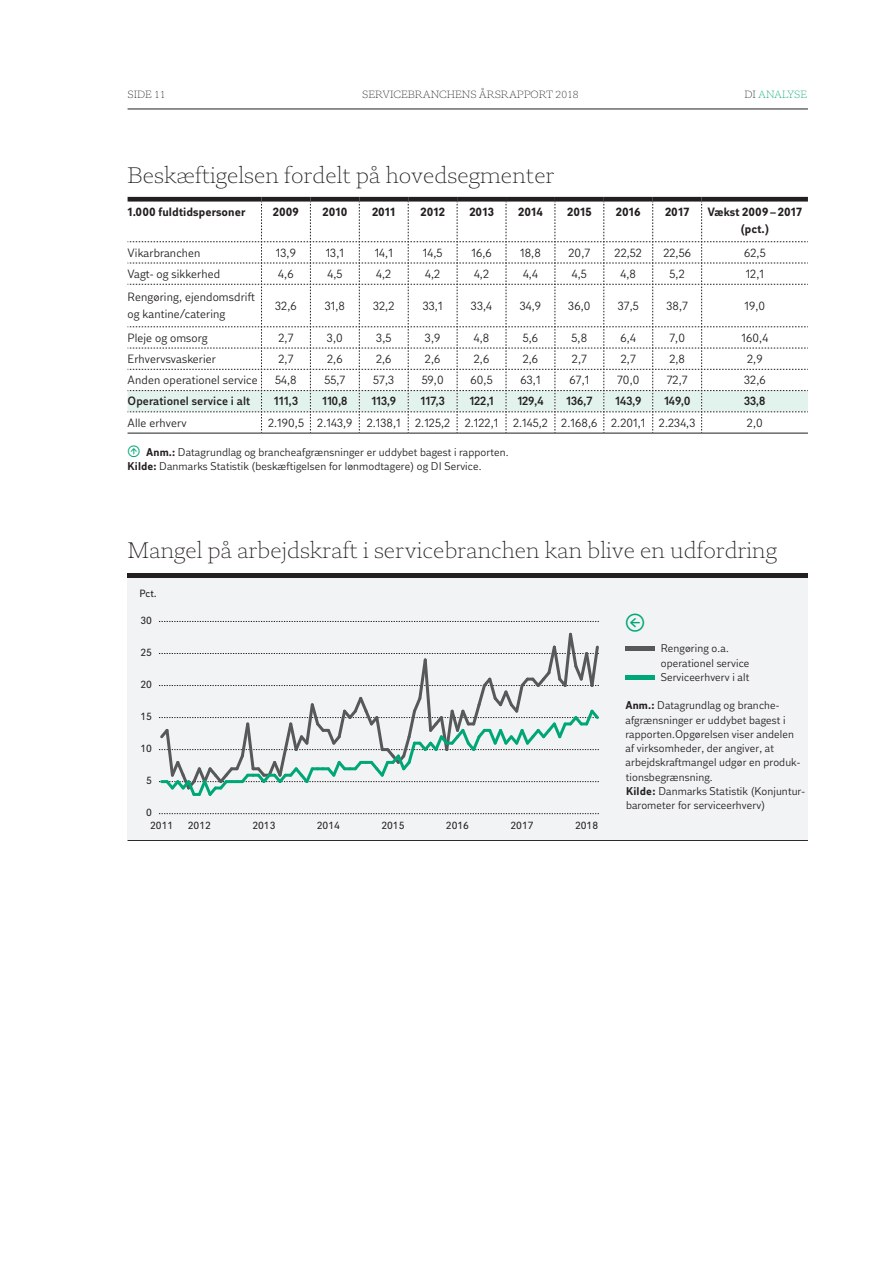
<style>
.page{position:relative;width:893px;height:1263px;background:#fff}
.page>*{position:absolute;margin:0;border:0;box-sizing:border-box;transform-origin:0 0}
.t1{font:300 22.5px "DI Serif";letter-spacing:.01em;color:#231f20}
.t2{font:21px "DI Stuff";color:#00a776}
.t3{font:12px/16.5px "DI Sans";letter-spacing:.01em;color:#231f20}
.t4{font:700 12px/16.5px "DI Sans";letter-spacing:.01em;color:#231f20;text-align:center}
.t5{font:600 12px "DI Sans";letter-spacing:.01em;color:#231f20}
.t6{font:11.25px/14.2px "DI Sans";letter-spacing:.01em;color:#231f20}
.t7{font:10.5px "DI Sans";color:#231f20}
.t8{font:300 10.5px "DI Serif";color:#231f20}
.t9{font:300 10.5px "DI Serif";color:#00a776}
.s1{color:#231f20}
.s2{font-family:"DI Stuff";font-size:13.5px;color:#00a776}
.s3{font-weight:700}
</style>
<div class="page">
<hr style="left:128px;top:109px;width:680px;height:1px;background:#231f20">
<div style="left:128px;top:573px;width:680px;height:268px;background:#f2f3f4"></div>
<div style="left:128px;top:573px;width:680px;height:5px;background:#231f20"></div>
<hr style="left:128px;top:840px;width:680px;height:1px;background:#231f20">
<svg style="left:159px;top:813px;width:440px;height:1px"></svg>
<svg style="left:159px;top:621px;width:440px;height:1px"></svg>
<svg style="left:159px;top:632px;width:440px;height:164px"></svg>
<div style="left:625px;top:646px;width:30px;height:5px;background:#57585a"></div>
<hr style="left:625px;top:675px;width:30px;height:4px;background:#00a776">
<div style="left:128px;top:197px;width:133px;height:5px;background:#231f20"></div>
<div style="left:261px;top:197px;width:49px;height:5px;background:#231f20"></div>
<div style="left:310px;top:197px;width:49px;height:5px;background:#231f20"></div>
<div style="left:359px;top:197px;width:49px;height:5px;background:#231f20"></div>
<div style="left:408px;top:197px;width:49px;height:5px;background:#231f20"></div>
<div style="left:457px;top:197px;width:49px;height:5px;background:#231f20"></div>
<div style="left:506px;top:197px;width:49px;height:5px;background:#231f20"></div>
<div style="left:555px;top:197px;width:49px;height:5px;background:#231f20"></div>
<div style="left:604px;top:197px;width:49px;height:5px;background:#231f20"></div>
<div style="left:653px;top:197px;width:49px;height:5px;background:#231f20"></div>
<div style="left:702px;top:197px;width:106px;height:5px;background:#231f20"></div>
<svg style="left:128px;top:202px;width:680px;height:231px"></svg>
<hr style="left:128px;top:433px;width:133px;height:1px;background:#231f20">
<hr style="left:261px;top:433px;width:49px;height:1px;background:#231f20">
<hr style="left:310px;top:433px;width:49px;height:1px;background:#231f20">
<hr style="left:359px;top:433px;width:49px;height:1px;background:#231f20">
<hr style="left:408px;top:433px;width:49px;height:1px;background:#231f20">
<hr style="left:457px;top:433px;width:49px;height:1px;background:#231f20">
<hr style="left:506px;top:433px;width:49px;height:1px;background:#231f20">
<hr style="left:555px;top:433px;width:49px;height:1px;background:#231f20">
<hr style="left:604px;top:433px;width:49px;height:1px;background:#231f20">
<hr style="left:653px;top:433px;width:49px;height:1px;background:#231f20">
<hr style="left:702px;top:433px;width:106px;height:1px;background:#231f20">
<p class="t8" style="left:128px;top:88px;width:40px">SIDE 11</p>
<p class="t8" style="left:362px;top:88px;width:218px">SERVICEBRANCHENS ÅRSRAPPORT 2018</p>
<p class="t9" style="left:744px;top:88px;width:64px"><span class="s1">DI</span> ANALYSE</p>
<h1 class="t1" style="left:128px;top:161px;width:428px">Beskæftigelsen fordelt på hovedsegmenter</h1>
<p class="t4" style="left:128px;top:204px;width:119px">1.000 fuldtidspersoner</p>
<p class="t4" style="left:273px;top:204px;width:28px">2009</p>
<p class="t4" style="left:322px;top:204px;width:26px">2010</p>
<p class="t4" style="left:372px;top:204px;width:25px">2011</p>
<p class="t4" style="left:420px;top:204px;width:26px">2012</p>
<p class="t4" style="left:469px;top:204px;width:26px">2013</p>
<p class="t4" style="left:518px;top:204px;width:26px">2014</p>
<p class="t4" style="left:567px;top:204px;width:26px">2015</p>
<p class="t4" style="left:616px;top:204px;width:26px">2016</p>
<p class="t4" style="left:665px;top:204px;width:26px">2017</p>
<p class="t4" style="left:707px;top:204px;width:96px">Vækst 2009 – 2017 (pct.)</p>
<p class="t3" style="left:128px;top:244px;width:75px">Vikarbranchen</p>
<p class="t3" style="left:276px;top:244px;width:22px">13,9</p>
<p class="t3" style="left:326px;top:244px;width:20px">13,1</p>
<p class="t3" style="left:375px;top:244px;width:20px">14,1</p>
<p class="t3" style="left:423px;top:244px;width:21px">14,5</p>
<p class="t3" style="left:471px;top:244px;width:22px">16,6</p>
<p class="t3" style="left:520px;top:244px;width:22px">18,8</p>
<p class="t3" style="left:568px;top:244px;width:23px">20,7</p>
<p class="t3" style="left:615px;top:244px;width:29px">22,52</p>
<p class="t3" style="left:663px;top:244px;width:29px">22,56</p>
<p class="t3" style="left:744px;top:244px;width:23px">62,5</p>
<p class="t3" style="left:128px;top:266px;width:94px">Vagt- og sikkerhed</p>
<p class="t3" style="left:278px;top:266px;width:17px">4,6</p>
<p class="t3" style="left:327px;top:266px;width:16px">4,5</p>
<p class="t3" style="left:376px;top:266px;width:17px">4,2</p>
<p class="t3" style="left:425px;top:266px;width:17px">4,2</p>
<p class="t3" style="left:474px;top:266px;width:17px">4,2</p>
<p class="t3" style="left:523px;top:266px;width:16px">4,4</p>
<p class="t3" style="left:572px;top:266px;width:16px">4,5</p>
<p class="t3" style="left:620px;top:266px;width:17px">4,8</p>
<p class="t3" style="left:670px;top:266px;width:17px">5,2</p>
<p class="t3" style="left:746px;top:266px;width:20px">12,1</p>
<p class="t3" style="left:128px;top:289px;width:129px">Rengøring, ejendomsdrift og kantine/catering</p>
<p class="t3" style="left:275px;top:298px;width:23px">32,6</p>
<p class="t3" style="left:325px;top:298px;width:22px">31,8</p>
<p class="t3" style="left:373px;top:298px;width:23px">32,2</p>
<p class="t3" style="left:423px;top:298px;width:21px">33,1</p>
<p class="t3" style="left:471px;top:298px;width:23px">33,4</p>
<p class="t3" style="left:520px;top:298px;width:23px">34,9</p>
<p class="t3" style="left:568px;top:298px;width:24px">36,0</p>
<p class="t3" style="left:618px;top:298px;width:22px">37,5</p>
<p class="t3" style="left:666px;top:298px;width:23px">38,7</p>
<p class="t3" style="left:744px;top:298px;width:22px">19,0</p>
<p class="t3" style="left:128px;top:329px;width:82px">Pleje og omsorg</p>
<p class="t3" style="left:278px;top:329px;width:16px">2,7</p>
<p class="t3" style="left:327px;top:329px;width:17px">3,0</p>
<p class="t3" style="left:376px;top:329px;width:17px">3,5</p>
<p class="t3" style="left:425px;top:329px;width:17px">3,9</p>
<p class="t3" style="left:474px;top:329px;width:17px">4,8</p>
<p class="t3" style="left:523px;top:329px;width:17px">5,6</p>
<p class="t3" style="left:572px;top:329px;width:17px">5,8</p>
<p class="t3" style="left:621px;top:329px;width:17px">6,4</p>
<p class="t3" style="left:669px;top:329px;width:17px">7,0</p>
<p class="t3" style="left:741px;top:329px;width:28px">160,4</p>
<p class="t3" style="left:128px;top:351px;width:90px">Erhvervsvaskerier</p>
<p class="t3" style="left:278px;top:351px;width:16px">2,7</p>
<p class="t3" style="left:327px;top:351px;width:17px">2,6</p>
<p class="t3" style="left:376px;top:351px;width:17px">2,6</p>
<p class="t3" style="left:425px;top:351px;width:17px">2,6</p>
<p class="t3" style="left:474px;top:351px;width:17px">2,6</p>
<p class="t3" style="left:523px;top:351px;width:17px">2,6</p>
<p class="t3" style="left:572px;top:351px;width:16px">2,7</p>
<p class="t3" style="left:621px;top:351px;width:16px">2,7</p>
<p class="t3" style="left:669px;top:351px;width:17px">2,8</p>
<p class="t3" style="left:747px;top:351px;width:17px">2,9</p>
<p class="t3" style="left:128px;top:372px;width:132px">Anden operationel service</p>
<p class="t3" style="left:275px;top:372px;width:23px">54,8</p>
<p class="t3" style="left:324px;top:372px;width:22px">55,7</p>
<p class="t3" style="left:373px;top:372px;width:22px">57,3</p>
<p class="t3" style="left:422px;top:372px;width:23px">59,0</p>
<p class="t3" style="left:471px;top:372px;width:23px">60,5</p>
<p class="t3" style="left:520px;top:372px;width:22px">63,1</p>
<p class="t3" style="left:569px;top:372px;width:21px">67,1</p>
<p class="t3" style="left:617px;top:372px;width:24px">70,0</p>
<p class="t3" style="left:667px;top:372px;width:22px">72,7</p>
<p class="t3" style="left:744px;top:372px;width:23px">32,6</p>
<p class="t5" style="left:128px;top:394px;width:124px">Operationel service i alt</p>
<p class="t5" style="left:274px;top:394px;width:25px">111,3</p>
<p class="t5" style="left:322px;top:394px;width:27px">110,8</p>
<p class="t5" style="left:371px;top:394px;width:26px">113,9</p>
<p class="t5" style="left:421px;top:394px;width:26px">117,3</p>
<p class="t5" style="left:469px;top:394px;width:26px">122,1</p>
<p class="t5" style="left:517px;top:394px;width:28px">129,4</p>
<p class="t5" style="left:566px;top:394px;width:28px">136,7</p>
<p class="t5" style="left:615px;top:394px;width:28px">143,9</p>
<p class="t5" style="left:664px;top:394px;width:28px">149,0</p>
<p class="t5" style="left:744px;top:394px;width:23px">33,8</p>
<p class="t3" style="left:128px;top:414px;width:61px">Alle erhverv</p>
<p class="t3" style="left:268px;top:414px;width:429px">2.190,5 2.143,9 2.138,1 2.125,2 2.122,1 2.145,2 2.168,6 2.201,1 2.234,3</p>
<p class="t3" style="left:747px;top:414px;width:17px">2,0</p>
<p class="t6" style="left:128px;top:445px;width:382px"><span class="s2">≤</span> <span class="s3">Anm.:</span> Datagrundlag og brancheafgrænsninger er uddybet bagest i rapporten.<br><span class="s3">Kilde:</span> Danmarks Statistik (beskæftigelsen for lønmodtagere) og DI Service.</p>
<h1 class="t1" style="left:128px;top:536px;width:651px">Mangel på arbejdskraft i servicebranchen kan blive en udfordring</h1>
<p class="t7" style="left:140px;top:588px;width:19px">Pct.</p>
<p class="t7" style="left:141px;top:614px;width:13px">30</p>
<p class="t7" style="left:141px;top:646px;width:13px">25</p>
<p class="t7" style="left:141px;top:678px;width:13px">20</p>
<p class="t7" style="left:141px;top:710px;width:13px">15</p>
<p class="t7" style="left:141px;top:742px;width:13px">10</p>
<p class="t7" style="left:146px;top:774px;width:7px">5</p>
<p class="t7" style="left:146px;top:807px;width:7px">0</p>
<p class="t7" style="left:150px;top:819px;width:25px">2011</p>
<p class="t7" style="left:188px;top:819px;width:25px">2012</p>
<p class="t7" style="left:252px;top:819px;width:25px">2013</p>
<p class="t7" style="left:317px;top:819px;width:25px">2014</p>
<p class="t7" style="left:381px;top:819px;width:25px">2015</p>
<p class="t7" style="left:446px;top:819px;width:25px">2016</p>
<p class="t7" style="left:510px;top:819px;width:25px">2017</p>
<p class="t7" style="left:575px;top:819px;width:25px">2018</p>
<h2 class="t2" style="left:625px;top:608px;width:22px">&lt;</h2>
<p class="t6" style="left:661px;top:642px;width:90px">Rengøring o.a. operationel service<br>Serviceerhverv i alt</p>
<p class="t6" style="left:625px;top:699px;width:181px"><span class="s3">Anm.:</span> Datagrundlag og branche&shy;afgrænsninger er uddybet bagest i rapporten.Opgørelsen viser andelen af virksomheder, der angiver, at arbejdskraftmangel udgør en produk&shy;tionsbegrænsning.<br><span class="s3">Kilde:</span> Danmarks Statistik (Konjuntur&shy;barometer for serviceerhverv)</p>
</div>
